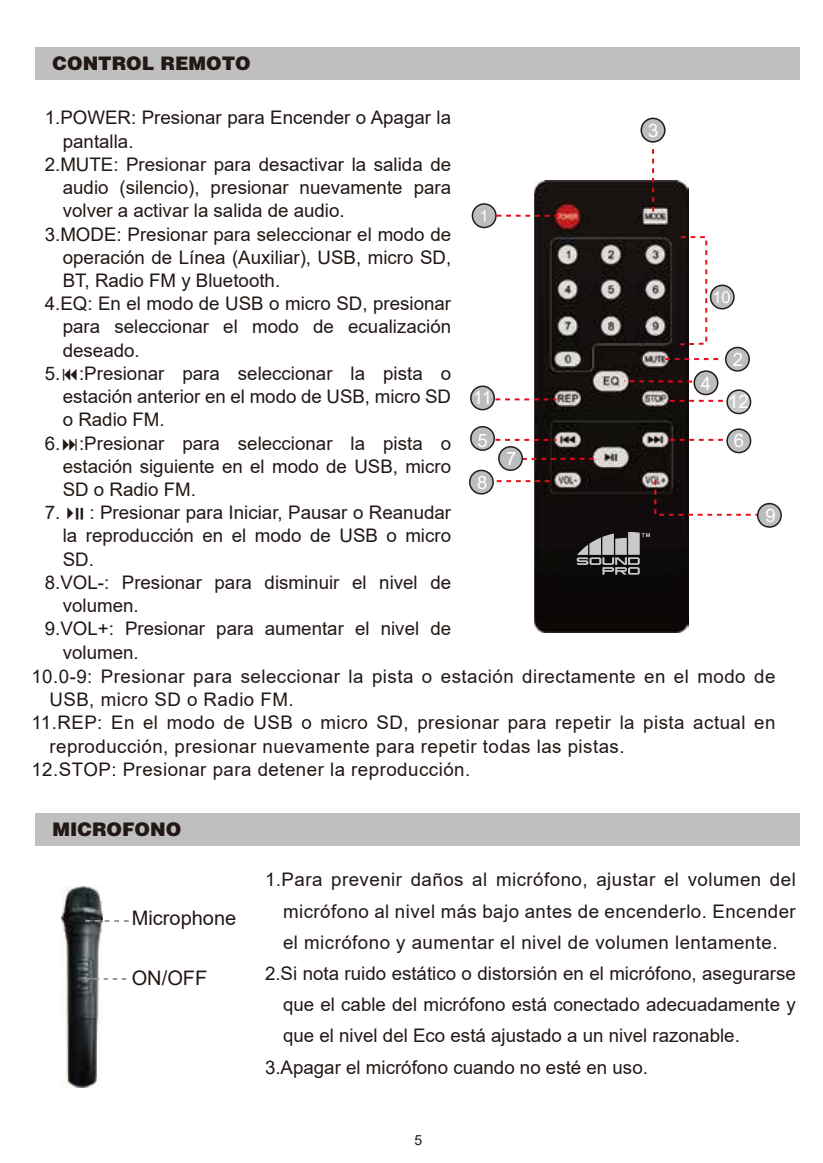
<style>
.page{position:relative;width:823px;height:1163px;background:#fff}
.page>*{position:absolute;margin:0;border:0;box-sizing:border-box;transform-origin:0 0}
.t1{font:20px "Arial";color:#221815}
.t2{font:18.8px/23.2px "Arial";color:#221815;text-align:justify}
.t3{font:18.8px "Arial";letter-spacing:.025em;color:#221815}
.t4{font:18.8px "FZCCHK GBK1 0";color:#221815}
.t5{font:18.4px "Arial";color:#fff}
.t6{font:16.4px "Arial";color:#fff}
.t7{font:14px "Arial";color:#221815}
</style>
<div class="page">
<div style="left:35px;top:47px;width:764px;height:32px;background:#c0bfbf"></div>
<div style="left:35px;top:813px;width:764px;height:32px;background:#c0bfbf"></div>
<img style="left:534px;top:181px;width:154px;height:451px">
<svg style="left:576px;top:532px;width:73px;height:42px;background:#5f5d5e"></svg>
<div style="left:725px;top:347px;width:23px;height:24px;background:#bbbdbe;border-radius:50%"></div>
<div style="left:724px;top:347px;width:25px;height:24px;border:2px solid #221f20;border-radius:50%"></div>
<div style="left:641px;top:118px;width:23px;height:24px;background:#bbbdbe;border-radius:50%"></div>
<div style="left:640px;top:118px;width:25px;height:25px;border:2px solid #221815;border-radius:50%"></div>
<svg style="left:665px;top:358px;width:54px;height:2px"></svg>
<svg style="left:651px;top:144px;width:2px;height:67px"></svg>
<div style="left:693px;top:371px;width:24px;height:23px;background:#bbbdbe;border-radius:50%"></div>
<div style="left:693px;top:370px;width:25px;height:25px;border:2px solid #221815;border-radius:50%"></div>
<svg style="left:624px;top:380px;width:67px;height:2px"></svg>
<div style="left:472px;top:204px;width:23px;height:23px;background:#bbbdbe;border-radius:50%"></div>
<div style="left:471px;top:203px;width:25px;height:25px;border:2px solid #221f20;border-radius:50%"></div>
<svg style="left:481px;top:210px;width:4px;height:11px"></svg>
<svg style="left:496px;top:215px;width:67px;height:2px"></svg>
<div style="left:470px;top:426px;width:24px;height:24px;background:#bbbdbe;border-radius:50%"></div>
<div style="left:470px;top:426px;width:24px;height:25px;border:2px solid #221f20;border-radius:50%"></div>
<div style="left:470px;top:386px;width:24px;height:23px;background:#bbbdbe;border-radius:50%"></div>
<div style="left:470px;top:385px;width:24px;height:25px;border:2px solid #221f20;border-radius:50%"></div>
<svg style="left:495px;top:439px;width:61px;height:2px"></svg>
<svg style="left:495px;top:398px;width:61px;height:2px"></svg>
<div style="left:726px;top:429px;width:24px;height:23px;background:#bbbdbe;border-radius:50%"></div>
<div style="left:726px;top:428px;width:24px;height:25px;border:2px solid #221f20;border-radius:50%"></div>
<div style="left:726px;top:390px;width:24px;height:23px;background:#c9c9ca;border-radius:50%"></div>
<div style="left:726px;top:389px;width:24px;height:25px;border:2px solid #221f20;border-radius:50%"></div>
<svg style="left:669px;top:439px;width:53px;height:2px"></svg>
<svg style="left:669px;top:400px;width:53px;height:2px"></svg>
<svg style="left:522px;top:457px;width:74px;height:3px"></svg>
<div style="left:498px;top:446px;width:24px;height:24px;background:#bbbdbe;border-radius:50%"></div>
<div style="left:498px;top:446px;width:24px;height:25px;border:2px solid #221f20;border-radius:50%"></div>
<svg style="left:653px;top:478px;width:107px;height:38px"></svg>
<div style="left:469px;top:470px;width:24px;height:24px;background:#bbbdbe;border-radius:50%"></div>
<div style="left:468px;top:469px;width:25px;height:25px;border:2px solid #221f20;border-radius:50%"></div>
<svg style="left:496px;top:480px;width:57px;height:2px"></svg>
<div style="left:757px;top:503px;width:23px;height:24px;background:#bbbdbe;border-radius:50%"></div>
<div style="left:756px;top:503px;width:25px;height:24px;border:2px solid #221f20;border-radius:50%"></div>
<svg style="left:678px;top:235px;width:29px;height:111px"></svg>
<div style="left:710px;top:285px;width:23px;height:24px;background:#bbbdbe;border-radius:50%"></div>
<div style="left:709px;top:284px;width:25px;height:25px;border:2px solid #221f20;border-radius:50%"></div>
<img style="left:62px;top:886px;width:41px;height:201px">
<svg style="left:85px;top:919px;width:44px;height:2px"></svg>
<svg style="left:85px;top:977px;width:42px;height:2px"></svg>
<p class="t4" style="left:53px;top:51px;width:199px">CONTROL REMOTO</p>
<p class="t2" style="left:45px;top:106px;width:407px">1.POWER: Presionar para Encender o Apagar la</p>
<p class="t2" style="left:63px;top:129px;width:72px">pantalla.</p>
<p class="t2" style="left:45px;top:152px;width:407px">2.MUTE: Presionar para desactivar la salida de</p>
<p class="t2" style="left:63px;top:176px;width:389px">audio (silencio), presionar nuevamente para</p>
<p class="t2" style="left:63px;top:199px;width:283px">volver a activar la salida de audio.</p>
<p class="t2" style="left:45px;top:222px;width:407px">3.MODE: Presionar para seleccionar el modo de</p>
<p class="t2" style="left:63px;top:245px;width:389px">operación de Línea (Auxiliar), USB, micro SD,</p>
<p class="t2" style="left:63px;top:268px;width:219px">BT, Radio FM y Bluetooth.</p>
<p class="t2" style="left:45px;top:292px;width:407px">4.EQ: En el modo de USB o micro SD, presionar</p>
<p class="t2" style="left:63px;top:315px;width:389px">para seleccionar el modo de ecualización</p>
<p class="t2" style="left:63px;top:338px;width:78px">deseado.</p>
<p class="t2" style="left:63px;top:361px;width:389px;text-indent:-18px">5. :Presionar para seleccionar la pista o estación anterior en el modo de USB, micro SD o Radio FM.</p>
<p class="t2" style="left:45px;top:431px;width:407px">6. :Presionar para seleccionar la pista o</p>
<p class="t2" style="left:63px;top:454px;width:389px">estación siguiente en el modo de USB, micro</p>
<p class="t2" style="left:63px;top:477px;width:135px">SD o Radio FM.</p>
<p class="t2" style="left:45px;top:501px;width:407px">7.✔ : Presionar para Iniciar, Pausar o Reanudar</p>
<p class="t2" style="left:63px;top:524px;width:389px">la reproducción en el modo de USB o micro</p>
<p class="t2" style="left:63px;top:547px;width:33px">SD.</p>
<p class="t2" style="left:45px;top:570px;width:407px">8.VOL-: Presionar para disminuir el nivel de</p>
<p class="t2" style="left:63px;top:593px;width:77px">volumen.</p>
<p class="t2" style="left:45px;top:617px;width:407px">9.VOL+: Presionar para aumentar el nivel de</p>
<p class="t2" style="left:63px;top:640px;width:77px">volumen.</p>
<p class="t3" style="left:31px;top:663px;width:745px">10.0-9: Presionar para seleccionar la pista o estación directamente en el modo de</p>
<p class="t3" style="left:49px;top:686px;width:245px">USB, micro SD o Radio FM.</p>
<p class="t3" style="left:31px;top:709px;width:745px">11.REP: En el modo de USB o micro SD, presionar para repetir la pista actual en</p>
<p class="t3" style="left:49px;top:733px;width:576px">reproducción, presionar nuevamente para repetir todas las pistas.</p>
<p class="t3" style="left:31px;top:756px;width:440px">12.STOP: Presionar para detener la reproducción.</p>
<p class="t5" style="left:648px;top:117px;width:12px">3</p>
<p class="t6" style="left:712px;top:286px;width:20px">10</p>
<p class="t5" style="left:732px;top:346px;width:12px">2</p>
<p class="t5" style="left:700px;top:370px;width:12px">4</p>
<p class="t5" style="left:472px;top:385px;width:21px">11</p>
<p class="t5" style="left:727px;top:389px;width:22px">12</p>
<p class="t5" style="left:477px;top:427px;width:12px">5</p>
<p class="t5" style="left:733px;top:428px;width:12px">6</p>
<p class="t5" style="left:506px;top:446px;width:12px">7</p>
<p class="t5" style="left:477px;top:470px;width:12px">8</p>
<p class="t5" style="left:765px;top:503px;width:12px">9</p>
<p class="t4" style="left:53px;top:817px;width:130px">MICROFONO</p>
<p class="t1" style="left:132px;top:904px;width:106px">Microphone</p>
<p class="t1" style="left:132px;top:964px;width:77px">ON/OFF</p>
<p class="t3" style="left:265px;top:866px;width:532px">1.Para prevenir daños al micrófono, ajustar el volumen del</p>
<p class="t3" style="left:283px;top:897px;width:514px">micrófono al nivel más bajo antes de encenderlo. Encender</p>
<p class="t3" style="left:283px;top:929px;width:495px">el micrófono y aumentar el nivel de volumen lentamente.</p>
<p class="t2" style="left:265px;top:961px;width:532px">2.Si nota ruido estático o distorsión en el micrófono, asegurarse</p>
<p class="t2" style="left:283px;top:992px;width:514px">que el cable del micrófono está conectado adecuadamente y</p>
<p class="t2" style="left:283px;top:1023px;width:458px">que el nivel del Eco está ajustado a un nivel razonable.</p>
<p class="t2" style="left:265px;top:1055px;width:384px">3.Apagar el micrófono cuando no esté en uso.</p>
<p class="t7" style="left:414px;top:1129px;width:9px">5</p>
</div>
